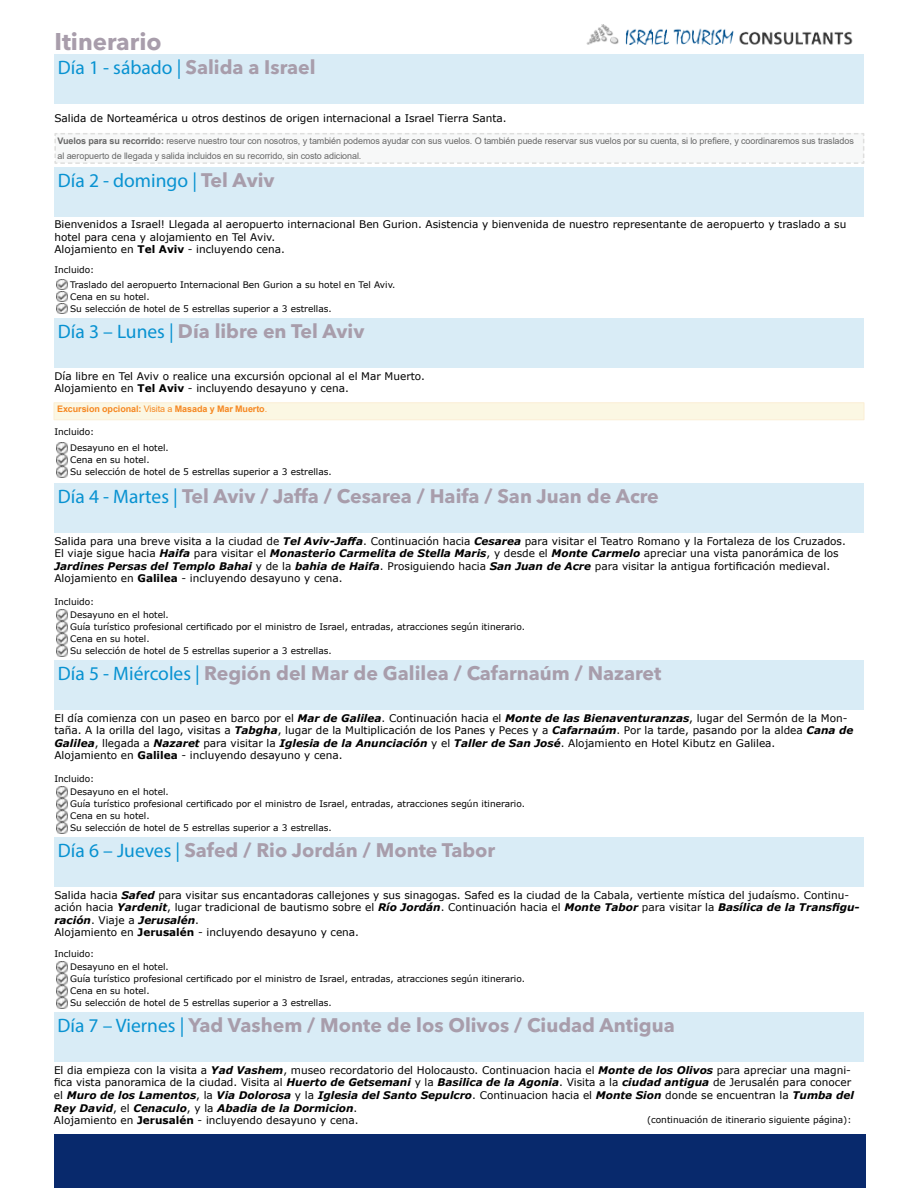
<style>
.page{position:relative;width:918px;height:1188px;background:#fff}
.page>*{position:absolute;margin:0;border:0;box-sizing:border-box;transform-origin:0 0}
.t1{font:700 24px "Avenir Next LT Pro";color:#a89dab}
.t2{font:700 19.5px "Avenir Next LT Pro";color:#a89dab}
.t3{font:19.5px "Myriad Pro";color:#0892d1}
.t4{font:10.5px/12.6px "Verdana";color:#000}
.t5{font:9px/12px "Verdana";color:#000}
.t6{font:9px/15px "Arial";letter-spacing:-.01em;color:#676767}
.t7{font:700 9px "Arial";letter-spacing:-.01em;color:#f68822}
.s1{font-family:"Myriad Pro";font-weight:400;color:#0892d1}
.s2{font-weight:700}
.s3{font-family:"Avenir Next LT Pro";font-weight:700;color:#a89dab}
.s4{font-weight:400}
.s5{font-weight:700;font-style:italic}
</style>
<div class="page">
<img style="left:586px;top:25px;width:267px;height:19px">
<div style="left:54px;top:1135px;width:811px;height:53px;background:#08296c"></div>
<div style="left:54px;top:54px;width:810px;height:50px;background:#d9ecf6"></div>
<svg style="left:54px;top:133px;width:811px;height:31px"></svg>
<div style="left:54px;top:167px;width:810px;height:49px;background:#d9ecf6"></div>
<svg style="left:57px;top:279px;width:10px;height:35px"></svg>
<svg style="left:57px;top:786px;width:10px;height:47px"></svg>
<div style="left:54px;top:318px;width:810px;height:50px;background:#d9ecf6"></div>
<div style="left:54px;top:660px;width:810px;height:50px;background:#d9ecf6"></div>
<svg style="left:57px;top:962px;width:10px;height:47px"></svg>
<div style="left:54px;top:837px;width:810px;height:50px;background:#d9ecf6"></div>
<div style="left:54px;top:1012px;width:810px;height:50px;background:#d9ecf6"></div>
<svg style="left:57px;top:443px;width:10px;height:35px"></svg>
<div style="left:54px;top:403px;width:810px;height:17px;background:#fbf7e3"></div>
<svg style="left:57px;top:609px;width:10px;height:47px"></svg>
<div style="left:54px;top:483px;width:810px;height:50px;background:#d9ecf6"></div>
<h1 class="t1" style="left:54px;top:27px;width:109px">Itinerario</h1>
<h2 class="t2" style="left:58px;top:55px;width:259px"><span class="s1">Día 1 - sábado |</span> Salida a Israel</h2>
<p class="t4" style="left:54px;top:112px;width:454px">Salida de Norteamérica u otros destinos de origen internacional a Israel Tierra Santa.</p>
<p class="t6" style="left:58px;top:133px;width:798px"><span class="s2">Vuelos para su recorrido:</span> reserve nuestro tour con nosotros, y también podemos ayudar con sus vuelos. O también puede reservar sus vuelos por su cuenta, si lo prefiere, y coordinaremos sus traslados al aeropuerto de llegada y salida incluidos en su recorrido, sin costo adicional.</p>
<h2 class="t3" style="left:58px;top:168px;width:218px">Día 2 - domingo | <span class="s3">Tel Aviv</span></h2>
<p class="t4" style="left:54px;top:218px;width:793px">Bienvenidos a Israel! Llegada al aeropuerto internacional Ben Gurion. Asistencia y bienvenida de nuestro representante de aeropuerto y traslado a su hotel para cena y alojamiento en Tel Aviv.<br>Alojamiento en <span class="s2">Tel Aviv</span> - incluyendo cena.</p>
<p class="t5" style="left:70px;top:263px;width:327px;line-height:14.5px;text-indent:-16px">Incluido:<br>Traslado del aeropuerto Internacional Ben Gurion a su hotel en Tel Aviv.</p>
<p class="t5" style="left:70px;top:290px;width:263px">Cena en su hotel.<br>Su selección de hotel de 5 estrellas superior a 3 estrellas.</p>
<h2 class="t2" style="left:58px;top:319px;width:308px"><span class="s1">Día 3 – Lunes |</span> Día libre en Tel Aviv</h2>
<p class="t4" style="left:54px;top:369px;width:372px">Día libre en Tel Aviv o realice una excursión opcional al el Mar Muerto.<br>Alojamiento en <span class="s2">Tel Aviv</span> - incluyendo desayuno y cena.</p>
<p class="t7" style="left:57px;top:403px;width:212px">Excursion opcional: <span class="s4">Visita a</span> Masada y Mar Muerto<span class="s4">.</span></p>
<p class="t5" style="left:54px;top:426px;width:41px">Incluido:</p>
<p class="t5" style="left:70px;top:442px;width:263px">Desayuno en el hotel.<br>Cena en su hotel.<br>Su selección de hotel de 5 estrellas superior a 3 estrellas.</p>
<h2 class="t2" style="left:58px;top:484px;width:602px"><span class="s1">Día 4 - Martes |</span> Tel Aviv / Jaffa / Cesarea / Haifa / San Juan de Acre</h2>
<p class="t4" style="left:54px;top:534px;width:793px">Salida para una breve visita a la ciudad de <span class="s5">Tel Aviv-Jaffa</span>. Continuación hacia <span class="s5">Cesarea</span> para visitar el Teatro Romano y la Fortaleza de los Cruzados.<br>El viaje sigue hacia <span class="s5">Haifa</span> para visitar el <span class="s5">Monasterio Carmelita de Stella Maris</span>, y desde el <span class="s5">Monte Carmelo</span> apreciar una vista panorámica de los <span class="s5">Jardines Persas del Templo Bahai</span> y de la <span class="s5">bahia de Haifa</span>. Prosiguiendo hacia <span class="s5">San Juan de Acre</span> para visitar la antigua fortificación medieval.<br>Alojamiento en <span class="s2">Galilea</span> - incluyendo desayuno y cena.</p>
<p class="t5" style="left:54px;top:595px;width:41px">Incluido:</p>
<p class="t5" style="left:70px;top:608px;width:456px">Desayuno en el hotel.<br>Guía turístico profesional certificado por el ministro de Israel, entradas, atracciones según itinerario.<br>Cena en su hotel.<br>Su selección de hotel de 5 estrellas superior a 3 estrellas.</p>
<h2 class="t2" style="left:58px;top:661px;width:605px"><span class="s1">Día 5 - Miércoles |</span> Región del Mar de Galilea / Cafarnaúm / Nazaret</h2>
<p class="t4" style="left:54px;top:711px;width:801px">El día comienza con un paseo en barco por el <span class="s5">Mar de Galilea</span>. Continuación hacia el <span class="s5">Monte de las Bienaventuranzas</span>, lugar del Sermón de la Mon&shy;taña. A la orilla del lago, visitas a <span class="s5">Tabgha</span>, lugar de la Multiplicación de los Panes y Peces y a <span class="s5">Cafarnaúm</span>. Por la tarde, pasando por la aldea <span class="s5">Cana de Galilea</span>, llegada a <span class="s5">Nazaret</span> para visitar la <span class="s5">Iglesia de la Anunciación</span> y el <span class="s5">Taller de San José</span>. Alojamiento en Hotel Kibutz en Galilea.<br>Alojamiento en <span class="s2">Galilea</span> - incluyendo desayuno y cena.</p>
<p class="t5" style="left:54px;top:772px;width:41px">Incluido:</p>
<p class="t5" style="left:70px;top:785px;width:456px">Desayuno en el hotel.<br>Guía turístico profesional certificado por el ministro de Israel, entradas, atracciones según itinerario.<br>Cena en su hotel.<br>Su selección de hotel de 5 estrellas superior a 3 estrellas.</p>
<h2 class="t2" style="left:58px;top:838px;width:439px"><span class="s1">Día 6 – Jueves |</span> Safed / Rio Jordán / Monte Tabor</h2>
<p class="t4" style="left:54px;top:888px;width:807px">Salida hacia <span class="s5">Safed</span> para visitar sus encantadoras callejones y sus sinagogas. Safed es la ciudad de la Cabala, vertiente mística del judaísmo. Continu&shy;ación hacia <span class="s5">Yardenit</span>, lugar tradicional de bautismo sobre el <span class="s5">Río Jordán</span>. Continuación hacia el <span class="s5">Monte Tabor</span> para visitar la <span class="s5">Basílica de la Transfigu&shy;ración</span>. Viaje a <span class="s5">Jerusalén</span>.<br>Alojamiento en <span class="s2">Jerusalén</span> - incluyendo desayuno y cena.</p>
<p class="t5" style="left:54px;top:948px;width:41px">Incluido:</p>
<p class="t5" style="left:70px;top:961px;width:456px">Desayuno en el hotel.<br>Guía turístico profesional certificado por el ministro de Israel, entradas, atracciones según itinerario.<br>Cena en su hotel.<br>Su selección de hotel de 5 estrellas superior a 3 estrellas.</p>
<h2 class="t2" style="left:58px;top:1014px;width:619px"><span class="s1">Día 7 – Viernes |</span> Yad Vashem / Monte de los Olivos / Ciudad Antigua</h2>
<p class="t4" style="left:54px;top:1064px;width:802px">El dia empieza con la visita a <span class="s5">Yad Vashem</span>, museo recordatorio del Holocausto. Continuacion hacia el <span class="s5">Monte de los Olivos</span> para apreciar una magni&shy;fica vista panoramica de la ciudad. Visita al <span class="s5">Huerto de Getsemani</span> y la <span class="s5">Basilica de la Agonia</span>. Visita a la <span class="s5">ciudad antigua</span> de Jerusalén para conocer el <span class="s5">Muro de los Lamentos</span>, la <span class="s5">Via Dolorosa</span> y la <span class="s5">Iglesia del Santo Sepulcro</span>. Continuacion hacia el <span class="s5">Monte Sion</span> donde se encuentran la <span class="s5">Tumba del Rey David</span>, el <span class="s5">Cenaculo</span>, y la <span class="s5">Abadia de la Dormicion</span>.<br>Alojamiento en <span class="s2">Jerusalén</span> - incluyendo desayuno y cena.</p>
<p class="t5" style="left:647px;top:1114px;width:206px">(continuación de itinerario siguiente página):</p>
</div>
